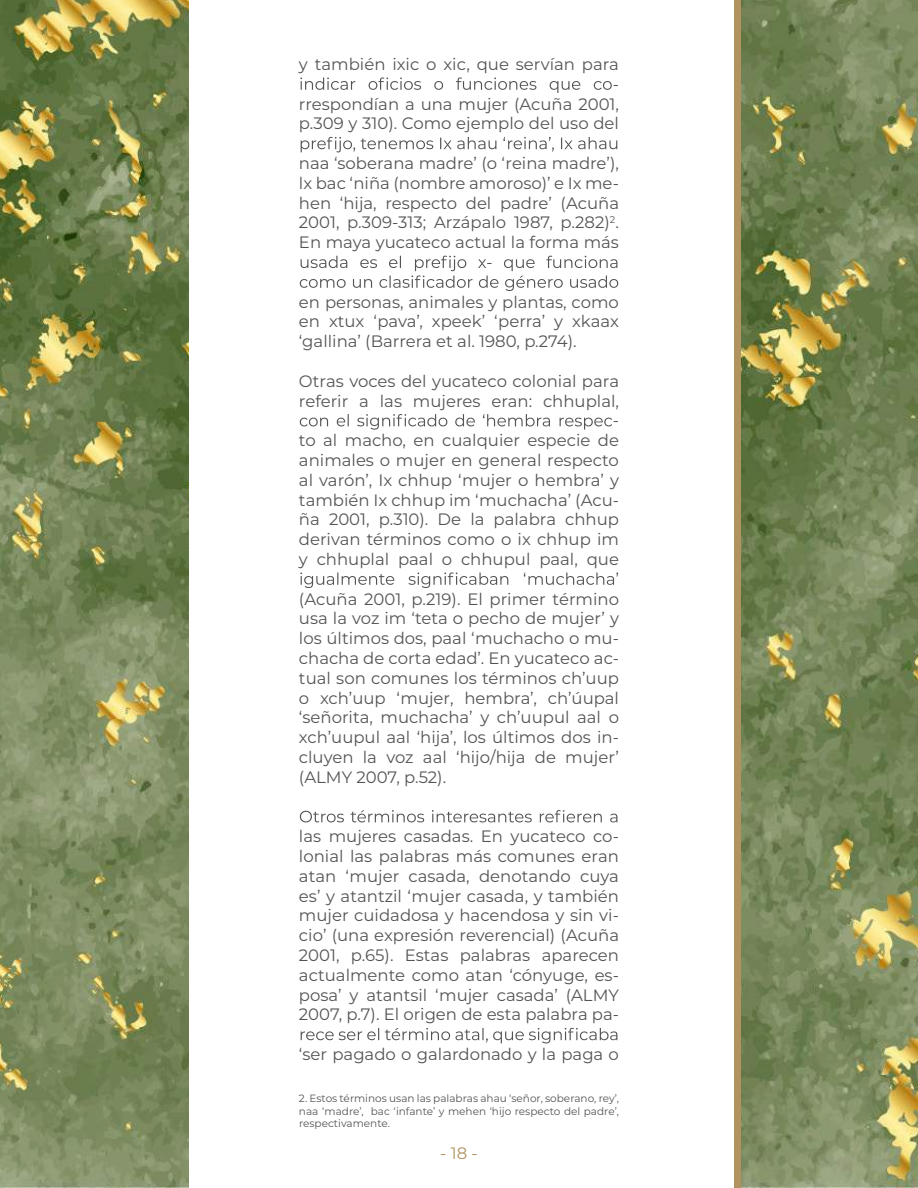
<style>
.page{position:relative;width:918px;height:1188px;background:#fff}
.page>*{position:absolute;margin:0;border:0;box-sizing:border-box;transform-origin:0 0}
.t1{font:16.5px/19.8px "Montserrat";color:#555454;text-align:justify}
.t2{font:16.5px "Montserrat";color:#b0935e}
.t3{font:10.5px/12.6px "Montserrat";color:#555454;text-align:justify}
</style>
<div class="page">
<div style="left:734px;top:0;width:7px;height:1188px;background:#b0935e"></div>
<img style="left:0;top:0;width:189px;height:1188px">
<img style="left:741px;top:0;width:177px;height:1188px">
<svg style="left:300px;top:77px;width:312px;height:16px"></svg>
<svg style="left:301px;top:137px;width:316px;height:15px"></svg>
<svg style="left:300px;top:256px;width:318px;height:35px"></svg>
<svg style="left:300px;top:414px;width:312px;height:16px"></svg>
<svg style="left:300px;top:572px;width:318px;height:16px"></svg>
<svg style="left:300px;top:810px;width:317px;height:12px"></svg>
<svg style="left:301px;top:1028px;width:316px;height:15px"></svg>
<p class="t1" style="left:299px;top:54px;width:322px;text-align:right">y también ixic o xic, que servían para -<br>rrespondían a una mujer (Acuña 2001, p.309 y 310). Como ejemplo del uso del</p>
<p class="t1" style="left:299px;top:153px;width:322px">naa ‘soberana madre’ (o ‘reina madre’), lx bac ‘niña (nombre amoroso)’ e Ix me&shy;hen ‘hija, respecto del padre’ (Acuña 2001, p.309-313; Arzápalo 1987, p.282)<sup>2</sup>.<br>En maya yucateco actual la forma más</p>
<p class="t1" style="left:299px;top:291px;width:322px">en personas, animales y plantas, como en xtux ‘pava’, xpeek’ ‘perra’ y xkaax ‘gallina’ (Barrera et al. 1980, p.274).</p>
<p class="t1" style="left:299px;top:370px;width:322px;text-align:right">Otras voces del yucateco colonial para referir a las mujeres eran: chhuplal, -<br>to al macho, en cualquier especie de animales o mujer en general respecto al varón’, Ix chhup ‘mujer o hembra’ y también Ix chhup im ‘muchacha’ (Acu&shy;ña 2001, p.310). De la palabra chhup derivan términos como o ix chhup im y chhuplal paal o chhupul paal, que</p>
<p class="t1" style="left:299px;top:588px;width:322px">(Acuña 2001, p.219). El primer término usa la voz im ‘teta o pecho de mujer’ y los últimos dos, paal ‘muchacho o mu&shy;chacha de corta edad’. En yucateco ac&shy;tual son comunes los términos ch’uup o xch’uup ‘mujer, hembra’, ch’úupal ‘señorita, muchacha’ y ch’uupul aal o xch’uupul aal ‘hija’, los últimos dos in&shy;cluyen la voz aal ‘hijo/hija de mujer’ (ALMY 2007, p.52).</p>
<p class="t1" style="left:299px;top:826px;width:322px">las mujeres casadas. En yucateco co&shy;lonial las palabras más comunes eran atan ‘mujer casada, denotando cuya es’ y atantzil ‘mujer casada, y también mujer cuidadosa y hacendosa y sin vi&shy;cio’ (una expresión reverencial) (Acuña 2001, p.65). Estas palabras aparecen actualmente como atan ‘cónyuge, es&shy;posa’ y atantsil ‘mujer casada’ (ALMY 2007, p.7). El origen de esta palabra pa-</p>
<p class="t1" style="left:299px;top:1044px;width:322px">‘ser pagado o galardonado y la paga o</p>
<p class="t3" style="left:299px;top:1092px;width:322px">2. Estos términos usan las palabras ahau ‘señor, soberano, rey’, naa ‘madre’, bac ‘infante’ y mehen ‘hijo respecto del padre’, respectivamente.</p>
<p class="t2" style="left:440px;top:1142px;width:39px">- 18 -</p>
</div>
